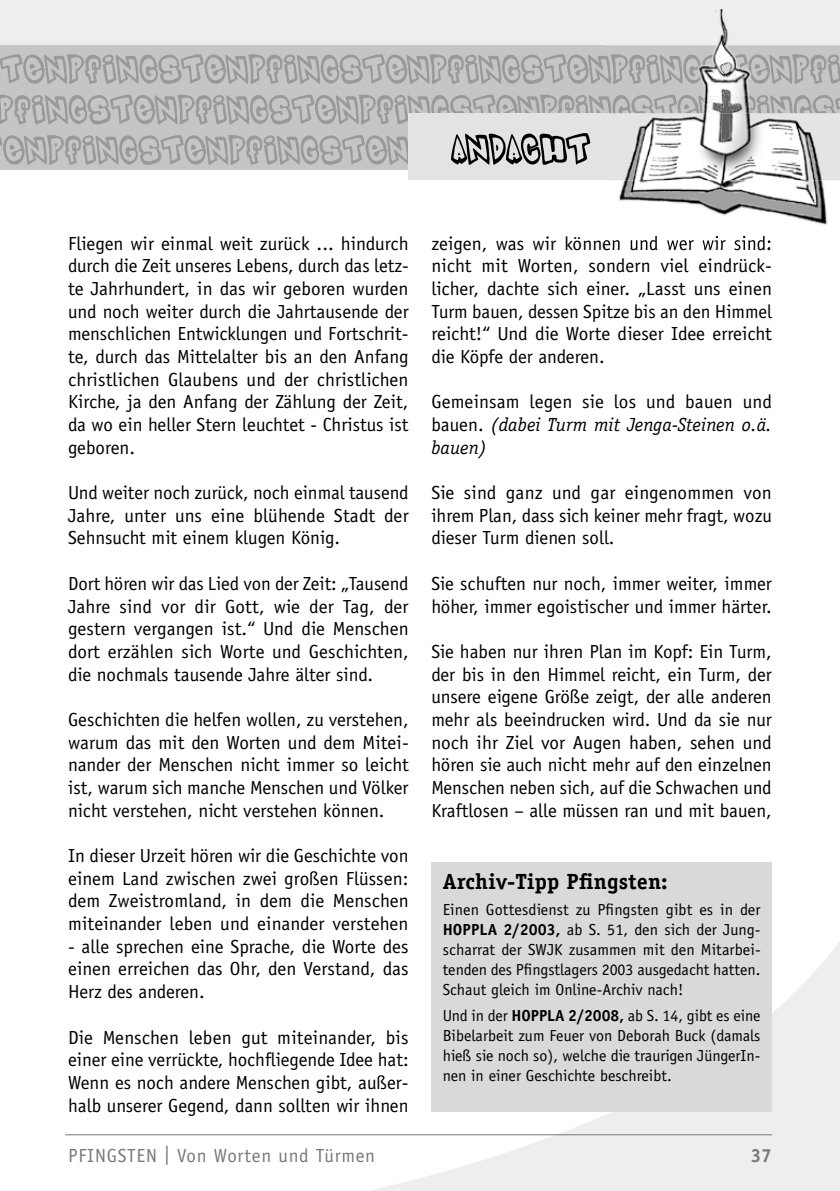
<style>
.page{position:relative;width:840px;height:1191px;background:#fff}
.page>*{position:absolute;margin:0;border:0;box-sizing:border-box;transform-origin:0 0}
.t1{font:700 22px "Officina Serif Std";letter-spacing:.01em;color:#000}
.t2{font:19px/22.6px "Officina Sans Std";color:#000;text-align:justify}
.t3{font:italic 19px/22.6px "Officina Serif Std";color:#000}
.t4{font:19px "Officina Sans Std";letter-spacing:.04em;color:#797979}
.t5{font:700 19px "Officina Sans Std";color:#797979}
.t6{font:16px/20px "Officina Sans Std";color:#000;text-align:justify}
.s1{font-family:"Officina Sans Std";font-style:normal}
.s2{font-weight:700}
</style>
<div class="page">
<div style="left:0;top:0;width:839px;height:45px;background:#eee"></div>
<svg style="left:68px;top:916px;width:771px;height:275px"></svg>
<hr style="left:65px;top:1134px;width:706px;height:1px;background:#797979">
<div style="left:0;top:45px;width:839px;height:125px;background:#c5c5c5"></div>
<svg style="left:0;top:135px;width:408px;height:30px"></svg>
<svg style="left:0;top:95px;width:839px;height:30px"></svg>
<svg style="left:0;top:54px;width:839px;height:30px"></svg>
<div style="left:408px;top:113px;width:431px;height:67px;background:#e3e3e3"></div>
<div style="left:604px;top:10px;width:235px;height:35px;background:#eee"></div>
<img style="left:604px;top:45px;width:84px;height:68px">
<img style="left:653px;top:95px;width:85px;height:18px">
<img style="left:610px;top:54px;width:198px;height:30px">
<img style="left:609px;top:113px;width:226px;height:123px">
<img style="left:604px;top:236px;width:167px;height:12px">
<svg style="left:451px;top:133px;width:139px;height:32px"></svg>
<div style="left:431px;top:862px;width:340px;height:249px;background:#d9d9d9"></div>
<svg style="left:680px;top:1074px;width:160px;height:117px"></svg>
<p class="t2" style="left:68px;top:232px;width:342px">Fliegen wir einmal weit zurück ... hindurch durch die Zeit unseres Lebens, durch das letz&shy;te Jahrhundert, in das wir geboren wurden und noch weiter durch die Jahrtausende der menschlichen Entwicklungen und Fortschrit&shy;te, durch das Mittelalter bis an den Anfang christlichen Glaubens und der christlichen Kirche, ja den Anfang der Zählung der Zeit, da wo ein heller Stern leuchtet - Christus ist geboren.</p>
<p class="t2" style="left:68px;top:481px;width:342px">Und weiter noch zurück, noch einmal tausend Jahre, unter uns eine blühende Stadt der Sehnsucht mit einem klugen König.</p>
<p class="t2" style="left:68px;top:572px;width:342px">Dort hören wir das Lied von der Zeit: „Tausend Jahre sind vor dir Gott, wie der Tag, der gestern vergangen ist.“ Und die Menschen dort erzählen sich Worte und Geschichten, die nochmals tausende Jahre älter sind.</p>
<p class="t2" style="left:68px;top:708px;width:342px">Geschichten die helfen wollen, zu verstehen, warum das mit den Worten und dem Mitei&shy;nander der Menschen nicht immer so leicht ist, warum sich manche Menschen und Völker nicht verstehen, nicht verstehen können.</p>
<p class="t2" style="left:68px;top:844px;width:342px">In dieser Urzeit hören wir die Geschichte von einem Land zwischen zwei großen Flüssen: dem Zweistromland, in dem die Menschen miteinander leben und einander verstehen</p>
<p class="t2" style="left:68px;top:935px;width:342px">- alle sprechen eine Sprache, die Worte des einen erreichen das Ohr, den Verstand, das Herz des anderen.</p>
<p class="t2" style="left:68px;top:1025px;width:342px">Die Menschen leben gut miteinander, bis einer eine verrückte, hochfliegende Idee hat:<br>Wenn es noch andere Menschen gibt, außer&shy;halb unserer Gegend, dann sollten wir ihnen</p>
<p class="t2" style="left:431px;top:232px;width:342px">zeigen, was wir können und wer wir sind: nicht mit Worten, sondern viel eindrück&shy;licher, dachte sich einer. „Lasst uns einen Turm bauen, dessen Spitze bis an den Himmel reicht!“ Und die Worte dieser Idee erreicht die Köpfe der anderen.</p>
<p class="t2" style="left:431px;top:390px;width:342px">Gemeinsam legen sie los und bauen und</p>
<p class="t3" style="left:431px;top:413px;width:342px"><span class="s1">bauen.</span> (dabei Turm mit Jenga-Steinen o.ä. bauen)</p>
<p class="t2" style="left:431px;top:481px;width:342px">Sie sind ganz und gar eingenommen von ihrem Plan, dass sich keiner mehr fragt, wozu dieser Turm dienen soll.</p>
<p class="t2" style="left:431px;top:572px;width:342px">Sie schuften nur noch, immer weiter, immer höher, immer egoistischer und immer härter.</p>
<p class="t2" style="left:431px;top:640px;width:342px">Sie haben nur ihren Plan im Kopf: Ein Turm, der bis in den Himmel reicht, ein Turm, der unsere eigene Größe zeigt, der alle anderen mehr als beeindrucken wird. Und da sie nur noch ihr Ziel vor Augen haben, sehen und hören sie auch nicht mehr auf den einzelnen Menschen neben sich, auf die Schwachen und Kraftlosen – alle müssen ran und mit bauen,</p>
<p class="t1" style="left:442px;top:868px;width:226px">Archiv-Tipp Pfingsten:</p>
<p class="t6" style="left:442px;top:899px;width:319px">Einen Gottesdienst zu Pfingsten gibt es in der <span class="s2">HOPPLA 2/2003,</span> ab S. 51, den sich der Jung&shy;scharrat der SWJK zusammen mit den Mitarbei&shy;tenden des Pfingstlagers 2003 ausgedacht hatten.<br>Schaut gleich im Online-Archiv nach!</p>
<p class="t6" style="left:442px;top:1005px;width:319px">Und in der <span class="s2">HOPPLA 2/2008,</span> ab S. 14, gibt es eine Bibelarbeit zum Feuer von Deborah Buck (damals hieß sie noch so), welche die traurigen JüngerIn&shy;nen in einer Geschichte beschreibt.</p>
<p class="t4" style="left:68px;top:1144px;width:308px">PFINGSTEN | Von Worten und Türmen</p>
<p class="t5" style="left:750px;top:1144px;width:23px">37</p>
</div>
